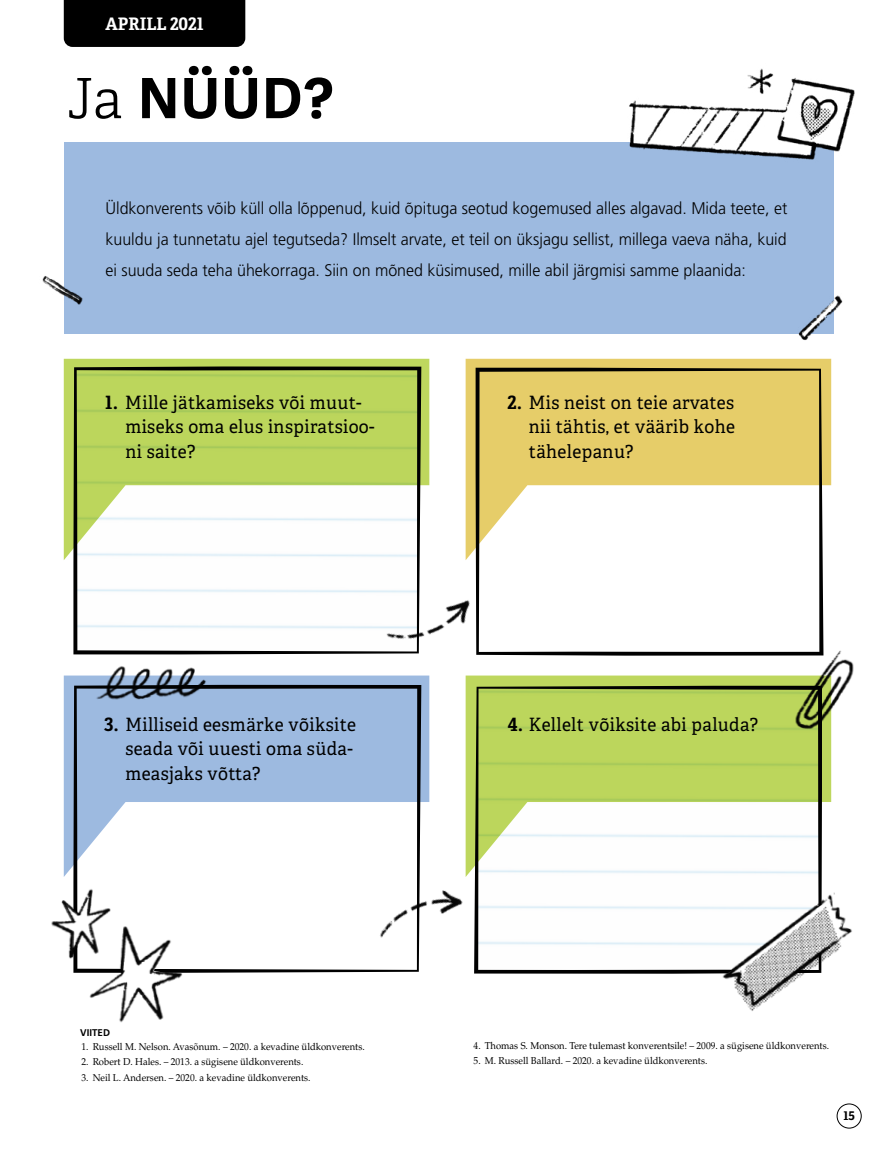
<style>
.page{position:relative;width:893px;height:1161px;background:#fff}
.page>*{position:absolute;margin:0;border:0;box-sizing:border-box;transform-origin:0 0}
.t1{font:700 55.5px "Helamlds Lat";color:#000}
.t2{font:18.3px/24.8px "Helam Slablds Lat";letter-spacing:.025em;color:#000;scale:.95 1}
.t3{font:700 17.25px "Helam Slablds Lat";color:#fff;scale:.95 1}
.t4{font:300 16.8px/30.8px "Frutigerlds Lat";color:#000;text-align:justify;scale:.95 1}
.t5{font:700 12px "Helam Slablds Lat";color:#000}
.t6{font:9.9px "Palatinolds Lat";color:#000;scale:.95 1}
.t7{font:700 9.75px "Frutigerlds Lat";color:#000}
.s1{font-family:"Helam Slablds Lat";font-weight:300}
.s2{font-weight:700}
</style>
<div class="page">
<svg style="left:64px;top:359px;width:365px;height:201px;fill:#bed75e"></svg>
<svg style="left:466px;top:359px;width:365px;height:191px;fill:#e6cd69"></svg>
<svg style="left:233px;top:675px;width:196px;height:127px;fill:#9dbae0"></svg>
<svg style="left:466px;top:675px;width:365px;height:139px;fill:#bed75e"></svg>
<div style="left:64px;top:142px;width:769px;height:191px;background:#9dbae0"></div>
<svg style="left:73px;top:366px;width:348px;height:288px"></svg>
<svg style="left:476px;top:368px;width:347px;height:288px"></svg>
<svg style="left:474px;top:686px;width:348px;height:288px"></svg>
<svg style="left:233px;top:685px;width:188px;height:288px;fill:#9dbae0"></svg>
<img style="left:768px;top:638px;width:86px;height:108px">
<img style="left:691px;top:871px;width:161px;height:140px">
<img style="left:315px;top:814px;width:177px;height:160px">
<img style="left:344px;top:550px;width:142px;height:130px">
<img style="left:629px;top:68px;width:226px;height:122px">
<img style="left:51px;top:639px;width:182px;height:384px">
<img style="left:42px;top:276px;width:41px;height:29px">
<img style="left:792px;top:286px;width:51px;height:54px">
<div style="left:837px;top:1103px;width:25px;height:25px;border:1px solid #000;border-radius:50%"></div>
<div style="left:64px;top:0;width:181px;height:47px;background:#000"></div>
<h3 class="t3" style="left:106px;top:10px;width:105px">APRILL 2021</h3>
<h1 class="t1" style="left:66px;top:53px;width:270px"><span class="s1">Ja</span> NÜÜD?</h1>
<p class="t4" style="left:106px;top:192px;width:719px">Üldkonverents võib küll olla lõppenud, kuid õpituga seotud kogemused alles algavad. Mida teete, et kuuldu ja tunnetatu ajel tegutseda? Ilmselt arvate, et teil on üksjagu sellist, millega vaeva näha, kuid ei suuda seda teha ühekorraga. Siin on mõned küsimused, mille abil järgmisi samme plaanida:</p>
<h2 class="t2" style="left:125px;top:389px;width:264px;text-indent:-20px"><span class="s2">1.</span> Mille jätkamiseks või muut&shy;miseks oma elus inspiratsioo&shy;ni saite?</h2>
<h2 class="t2" style="left:529px;top:389px;width:219px;text-align:justify;text-indent:-21px"><span class="s2">2.</span> Mis neist on teie arvates nii tähtis, et väärib kohe tähelepanu?</h2>
<h2 class="t2" style="left:125px;top:711px;width:244px;text-indent:-21px"><span class="s2">3.</span> Milliseid eesmärke võiksite seada või uuesti oma süda&shy;measjaks võtta?</h2>
<p class="t7" style="left:80px;top:1025px;width:31px">VIITED</p>
<p class="t6" style="left:82px;top:1039px;width:300px">1. Russell M. Nelson. Avasõnum. – 2020. a kevadine üldkonverents.</p>
<p class="t6" style="left:82px;top:1054px;width:235px">2. Robert D. Hales. – 2013. a sügisene üldkonverents.</p>
<p class="t6" style="left:82px;top:1070px;width:242px">3. Neil L. Andersen. – 2020. a kevadine üldkonverents.</p>
<h2 class="t2" style="left:507px;top:711px;width:265px"><span class="s2">4.</span> Kellelt võiksite abi paluda?</h2>
<p class="t6" style="left:474px;top:1037px;width:376px">4. Thomas S. Monson. Tere tulemast konverentsile! – 2009. a sügisene üldkonverents.</p>
<p class="t6" style="left:474px;top:1053px;width:248px">5. M. Russell Ballard. – 2020. a kevadine üldkonverents.</p>
<p class="t5" style="left:844px;top:1105px;width:13px">15</p>
</div>
